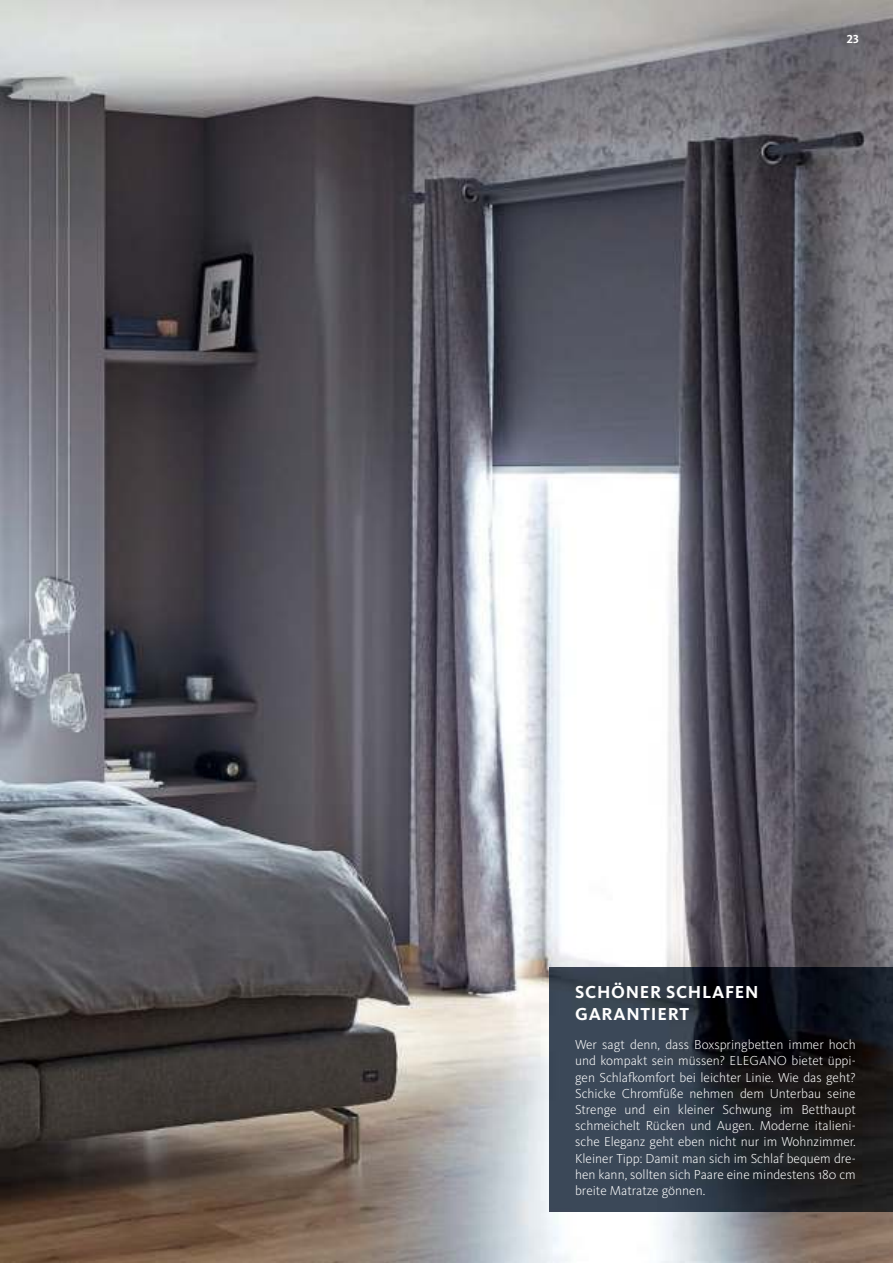
<style>
.page{position:relative;width:893px;height:1263px;background:#fff}
.page>*{position:absolute;margin:0;border:0;box-sizing:border-box;transform-origin:0 0}
.t1{font:700 18px/21.6px "Kievit OT";letter-spacing:.04em;color:#fff}
.t2{font:300 13.5px/16.2px "Kievit OT";color:#fff;text-align:justify}
.t3{font:700 12px "Kievit OT";color:#fff}
</style>
<div class="page">
<img style="left:0;top:0;width:892px;height:1263px">
<img style="left:549px;top:967px;width:343px;height:244px">
<p class="t3" style="left:847px;top:33px;width:14px">23</p>
<h1 class="t1" style="left:575px;top:981px;width:185px">SCHÖNER SCHLAFEN<br>GARANTIERT</h1>
<p class="t2" style="left:575px;top:1037px;width:282px">Wer sagt denn, dass Boxspringbetten immer hoch und kompakt sein müssen? ELEGANO bietet üppi&shy;gen Schlafkomfort bei leichter Linie. Wie das geht?<br>Schicke Chromfüße nehmen dem Unterbau seine Strenge und ein kleiner Schwung im Betthaupt schmeichelt Rücken und Augen. Moderne italieni&shy;sche Eleganz geht eben nicht nur im Wohnzimmer.<br>Kleiner Tipp: Damit man sich im Schlaf bequem dre&shy;hen kann, sollten sich Paare eine mindestens 180 cm breite Matratze gönnen.</p>
</div>
